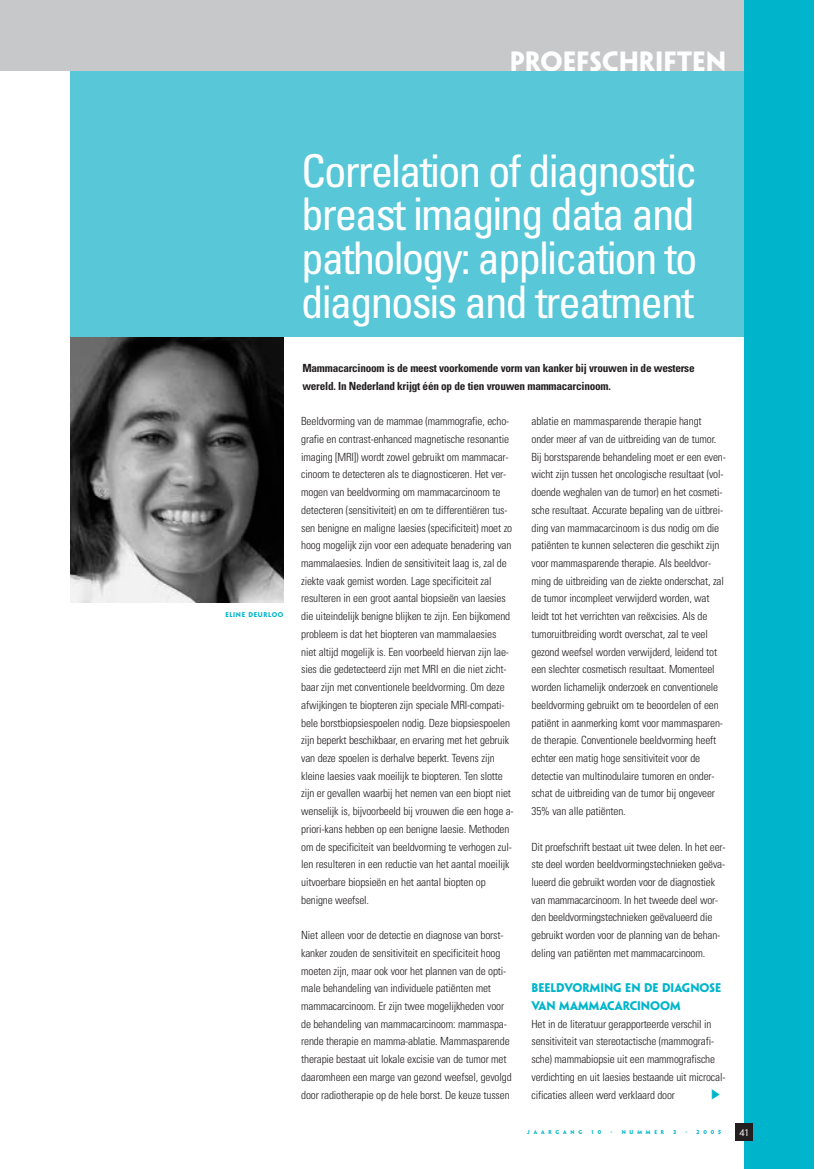
<style>
.page{position:relative;width:815px;height:1169px;background:#fff}
.page>*{position:absolute;margin:0;border:0;box-sizing:border-box;transform-origin:0 0}
.t1{font:condensed 45px/43.8px "Univers";letter-spacing:-.045em;color:#fff;text-align:justify}
.t2{font:25px "Penumbra MM 725 0";color:#fff}
.t3{font:300 condensed 11.25px/17.8px "Univers";letter-spacing:-.015em;color:#231f20}
.t4{font:700 condensed 11.25px/17.8px "Univers";letter-spacing:-.02em;color:#231f20}
.t5{font:11.25px/17.8px "Penumbra MM 725 0";color:#00b5cb}
.t6{font:11.25px "Arrows 1";color:#00b5cb}
.t7{font:8.75px "Penumbra MM 365 0";color:#fff}
.t8{font:6.25px "Penumbra MM 725 0";letter-spacing:.105em;color:#00b5cb}
.t9{font:5px "Penumbra MM 725 0";letter-spacing:.77em;color:#00b5cb}
</style>
<div class="page">
<img style="left:71px;top:337px;width:212px;height:265px">
<div style="left:0;top:0;width:814px;height:71px;background:#c7c8ca"></div>
<div style="left:744px;top:0;width:70px;height:1169px;background:#00b5cb"></div>
<div style="left:735px;top:1123px;width:18px;height:18px;background:#231f20"></div>
<div style="left:71px;top:71px;width:673px;height:266px;background:#58c7d8"></div>
<h2 class="t2" style="left:510px;top:48px;width:218px">PROEFSCHRIFTEN</h2>
<p class="t8" style="left:225px;top:611px;width:60px">ELINE DEURLOO</p>
<h1 class="t1" style="left:301px;top:153px;width:398px">Correlation of diagnostic breast imaging data and pathology: application to diagnosis and treatment</h1>
<p class="t4" style="left:302px;top:360px;width:394px">Mammacarcinoom is de meest voorkomende vorm van kanker bij vrouwen in de westerse wereld. In Nederland krijgt één op de tien vrouwen mammacarcinoom.</p>
<p class="t3" style="left:301px;top:413px;width:214px">Beeldvorming van de mammae (mammografie, echo&shy;grafie en contrast-enhanced magnetische resonantie imaging [MRI]) wordt zowel gebruikt om mammacar&shy;cinoom te detecteren als te diagnosticeren. Het ver&shy;mogen van beeldvorming om mammacarcinoom te detecteren (sensitiviteit) en om te differentiëren tus&shy;sen benigne en maligne laesies (specificiteit) moet zo hoog mogelijk zijn voor een adequate benadering van mammalaesies. Indien de sensitiviteit laag is, zal de ziekte vaak gemist worden. Lage specificiteit zal resulteren in een groot aantal biopsieën van laesies die uiteindelijk benigne blijken te zijn. Een bijkomend probleem is dat het biopteren van mammalaesies niet altijd mogelijk is. Een voorbeeld hiervan zijn lae&shy;sies die gedetecteerd zijn met MRI en die niet zicht&shy;baar zijn met conventionele beeldvorming. Om deze afwijkingen te biopteren zijn speciale MRI-compati&shy;bele borstbiopsiespoelen nodig. Deze biopsiespoelen zijn beperkt beschikbaar, en ervaring met het gebruik van deze spoelen is derhalve beperkt. Tevens zijn kleine laesies vaak moeilijk te biopteren. Ten slotte zijn er gevallen waarbij het nemen van een biopt niet wenselijk is, bijvoorbeeld bij vrouwen die een hoge a&shy;priori-kans hebben op een benigne laesie. Methoden om de specificiteit van beeldvorming te verhogen zul&shy;len resulteren in een reductie van het aantal moeilijk uitvoerbare biopsieën en het aantal biopten op benigne weefsel.</p>
<p class="t3" style="left:301px;top:927px;width:212px">Niet alleen voor de detectie en diagnose van borst&shy;kanker zouden de sensitiviteit en specificiteit hoog moeten zijn, maar ook voor het plannen van de opti&shy;male behandeling van individuele patiënten met mammacarcinoom. Er zijn twee mogelijkheden voor de behandeling van mammacarcinoom: mammaspa&shy;rende therapie en mamma-ablatie. Mammasparende therapie bestaat uit lokale excisie van de tumor met daaromheen een marge van gezond weefsel, gevolgd door radiotherapie op de hele borst. De keuze tussen</p>
<p class="t3" style="left:531px;top:413px;width:196px">ablatie en mammasparende therapie hangt onder meer af van de uitbreiding van de tumor.<br>Bij borstsparende behandeling moet er een even&shy;wicht zijn tussen het oncologische resultaat (vol&shy;doende weghalen van de tumor) en het cosmeti&shy;sche resultaat. Accurate bepaling van de uitbrei&shy;ding van mammacarcinoom is dus nodig om die patiënten te kunnen selecteren die geschikt zijn voor mammasparende therapie. Als beeldvor&shy;ming de uitbreiding van de ziekte onderschat, zal de tumor incompleet verwijderd worden, wat leidt tot het verrichten van reëxcisies. Als de tumoruitbreiding wordt overschat, zal te veel gezond weefsel worden verwijderd, leidend tot een slechter cosmetisch resultaat. Momenteel worden lichamelijk onderzoek en conventionele beeldvorming gebruikt om te beoordelen of een patiënt in aanmerking komt voor mammasparen&shy;de therapie. Conventionele beeldvorming heeft echter een matig hoge sensitiviteit voor de detectie van multinodulaire tumoren en onder&shy;schat de uitbreiding van de tumor bij ongeveer 35% van alle patiënten.</p>
<p class="t3" style="left:531px;top:839px;width:196px">Dit proefschrift bestaat uit twee delen. In het eer&shy;ste deel worden beeldvormingstechnieken geëva&shy;lueerd die gebruikt worden voor de diagnostiek van mammacarcinoom. In het tweede deel wor&shy;den beeldvormingstechnieken geëvalueerd die gebruikt worden voor de planning van de behan&shy;deling van patiënten met mammacarcinoom.</p>
<p class="t5" style="left:531px;top:979px;width:191px">BEELDVORMING EN DE DIAGNOSE<br>VAN MAMMACARCINOOM</p>
<p class="t3" style="left:531px;top:1016px;width:195px">Het in de literatuur gerapporteerde verschil in sensitiviteit van stereotactische (mammografi&shy;sche) mammabiopsie uit een mammografische verdichting en uit laesies bestaande uit microcal&shy;cificaties alleen werd verklaard door</p>
<p class="t6" style="left:711px;top:1090px;width:10px">U</p>
<p class="t9" style="left:527px;top:1129px;width:56px">JAARGANG</p>
<p class="t9" style="left:592px;top:1129px;width:11px">1 0</p>
<p class="t9" style="left:611px;top:1129px;width:55px">- NUMMER</p>
<p class="t9" style="left:673px;top:1129px;width:4px">3</p>
<p class="t9" style="left:685px;top:1129px;width:37px">- 2005</p>
<p class="t7" style="left:740px;top:1127px;width:11px">41</p>
</div>
